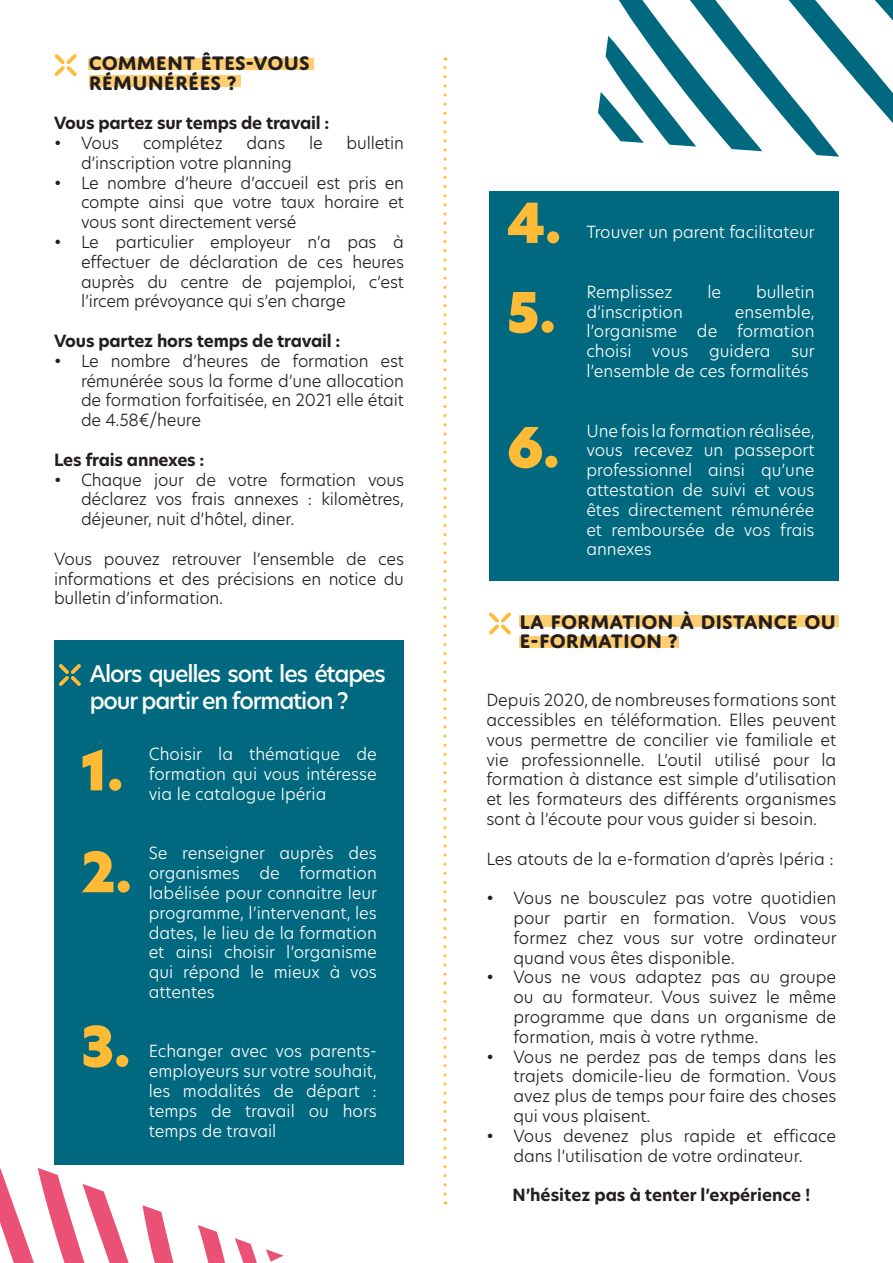
<style>
.page{position:relative;width:893px;height:1263px;background:#fff}
.page>*{position:absolute;margin:0;border:0;box-sizing:border-box;transform-origin:0 0}
.t1{font:54px "Hero New Super";color:#ffba36}
.t2{font:500 22.5px/27px "Hero New";letter-spacing:-.05em;color:#fff}
.t3{font:700 21px/19.2px "Domus Titling";color:#231f20}
.t4{font:300 16.5px/19.8px "Hero New";letter-spacing:-.01em;color:#231f20;text-align:justify}
.t5{font:300 16.5px/19.8px "Hero New";color:#fff;text-align:justify}
.t6{font:700 16.5px "Hero New";letter-spacing:-.01em;color:#231f20}
</style>
<div class="page">
<div style="left:520px;top:615px;width:319px;height:12px;background:#ffce72"></div>
<div style="left:520px;top:636px;width:159px;height:12px;background:#ffce72"></div>
<div style="left:89px;top:58px;width:225px;height:12px;background:#ffce72"></div>
<div style="left:89px;top:75px;width:151px;height:12px;background:#ffce72"></div>
<div style="left:489px;top:191px;width:350px;height:389px;background:#006980"></div>
<div style="left:54px;top:640px;width:350px;height:525px;background:#006980"></div>
<svg style="left:235px;top:1238px;width:22px;height:25px"></svg>
<svg style="left:198px;top:1225px;width:27px;height:38px"></svg>
<svg style="left:0;top:1167px;width:174px;height:96px"></svg>
<svg style="left:266px;top:1249px;width:18px;height:12px"></svg>
<svg style="left:443px;top:58px;width:3px;height:1136px"></svg>
<svg style="left:598px;top:0;width:295px;height:157px"></svg>
<svg style="left:54px;top:54px;width:23px;height:22px"></svg>
<svg style="left:59px;top:664px;width:22px;height:22px"></svg>
<svg style="left:489px;top:612px;width:22px;height:23px"></svg>
<p class="t3" style="left:89px;top:53px;width:223px">COMMENT ÊTES-VOUS</p>
<p class="t3" style="left:89px;top:73px;width:149px">RÉMUNÉRÉES ?</p>
<p class="t6" style="left:54px;top:112px;width:277px">Vous partez sur temps de travail :</p>
<p class="t4" style="left:54px;top:133px;width:67px">• Vous</p>
<p class="t4" style="left:143px;top:133px;width:81px">complétez</p>
<p class="t4" style="left:247px;top:133px;width:40px">dans</p>
<p class="t4" style="left:309px;top:133px;width:15px">le</p>
<p class="t4" style="left:347px;top:133px;width:59px">bulletin</p>
<p class="t4" style="left:81px;top:152px;width:212px">d’inscription votre planning</p>
<p class="t4" style="left:81px;top:172px;width:324px;text-indent:-27px">• Le nombre d’heure d’accueil est pris en compte ainsi que votre taux horaire et vous sont directement versé</p>
<p class="t4" style="left:81px;top:232px;width:324px;text-indent:-27px">• Le particulier employeur n’a pas à effectuer de déclaration de ces heures auprès du centre de pajemploi, c’est l’ircem prévoyance qui s’en charge</p>
<p class="t6" style="left:54px;top:330px;width:288px">Vous partez hors temps de travail :</p>
<p class="t4" style="left:81px;top:350px;width:324px;text-indent:-27px">• Le nombre d’heures de formation est rémunérée sous la forme d’une allocation de formation forfaitisée, en 2021 elle était de 4.58€/heure</p>
<p class="t6" style="left:54px;top:449px;width:152px">Les frais annexes :</p>
<p class="t4" style="left:81px;top:469px;width:324px;text-indent:-27px">• Chaque jour de votre formation vous déclarez vos frais annexes : kilomètres, déjeuner, nuit d’hôtel, diner.</p>
<p class="t4" style="left:54px;top:548px;width:351px">Vous pouvez retrouver l’ensemble de ces informations et des précisions en notice du bulletin d’information.</p>
<p class="t2" style="left:90px;top:660px;width:298px">Alors quelles sont les étapes pour partir en formation ?</p>
<p class="t1" style="left:81px;top:733px;width:44px">1.</p>
<p class="t1" style="left:81px;top:835px;width:52px">2.</p>
<p class="t1" style="left:81px;top:1010px;width:51px">3.</p>
<p class="t5" style="left:149px;top:744px;width:230px">Choisir la thématique de formation qui vous intéresse via le catalogue Ipéria</p>
<p class="t5" style="left:149px;top:843px;width:230px">Se renseigner auprès des organismes de formation labélisée pour connaitre leur programme, l’intervenant, les dates, le lieu de la formation et ainsi choisir l’organisme qui répond le mieux à vos attentes</p>
<p class="t5" style="left:149px;top:1041px;width:230px">Echanger avec vos parents&shy;employeurs sur votre souhait, les modalités de départ : temps de travail ou hors temps de travail</p>
<p class="t1" style="left:507px;top:186px;width:56px">4.</p>
<p class="t1" style="left:507px;top:275px;width:50px">5.</p>
<p class="t1" style="left:507px;top:410px;width:54px">6.</p>
<p class="t5" style="left:586px;top:222px;width:230px">Trouver un parent facilitateur</p>
<p class="t5" style="left:586px;top:282px;width:88px">Remplissez</p>
<p class="t5" style="left:707px;top:282px;width:15px">le</p>
<p class="t5" style="left:756px;top:282px;width:60px">bulletin</p>
<p class="t5" style="left:586px;top:301px;width:98px">d’inscription</p>
<p class="t5" style="left:586px;top:301px;width:230px;text-indent:149px">ensemble, l’organisme de formation choisi vous</p>
<p class="t5" style="left:709px;top:341px;width:63px">guidera</p>
<p class="t5" style="left:586px;top:341px;width:230px;text-indent:205px">sur l’ensemble de ces formalités</p>
<p class="t5" style="left:586px;top:420px;width:230px">Une fois la formation réalisée, vous recevez un passeport professionnel ainsi qu’une attestation de suivi et vous êtes directement rémunérée et remboursée de vos frais annexes</p>
<p class="t3" style="left:520px;top:612px;width:318px">LA FORMATION À DISTANCE OU<br>E-FORMATION ?</p>
<p class="t4" style="left:486px;top:690px;width:351px">Depuis 2020, de nombreuses formations sont accessibles en téléformation. Elles peuvent vous permettre de concilier vie familiale et vie professionnelle. L’outil utilisé pour la formation à distance est simple d’utilisation et les formateurs des différents organismes sont à l’écoute pour vous guider si besoin.</p>
<p class="t4" style="left:486px;top:848px;width:349px">Les atouts de la e-formation d’après Ipéria :</p>
<p class="t4" style="left:513px;top:888px;width:325px;text-indent:-27px">• Vous ne bousculez pas votre quotidien pour partir en formation. Vous vous formez chez vous sur votre ordinateur quand vous êtes disponible.</p>
<p class="t4" style="left:513px;top:967px;width:324px;text-indent:-27px">• Vous ne vous adaptez pas au groupe ou au formateur. Vous suivez le même programme que dans un organisme de formation, mais à votre rythme.</p>
<p class="t4" style="left:513px;top:1046px;width:324px;text-indent:-27px">• Vous ne perdez pas de temps dans les trajets domicile-lieu de formation. Vous avez plus de temps pour faire des choses qui vous plaisent.</p>
<p class="t4" style="left:486px;top:1125px;width:351px;text-align:center">• Vous devenez plus rapide et efficace dans l’utilisation de votre ordinateur.</p>
<p class="t6" style="left:512px;top:1184px;width:299px">N’hésitez pas à tenter l’expérience !</p>
</div>
